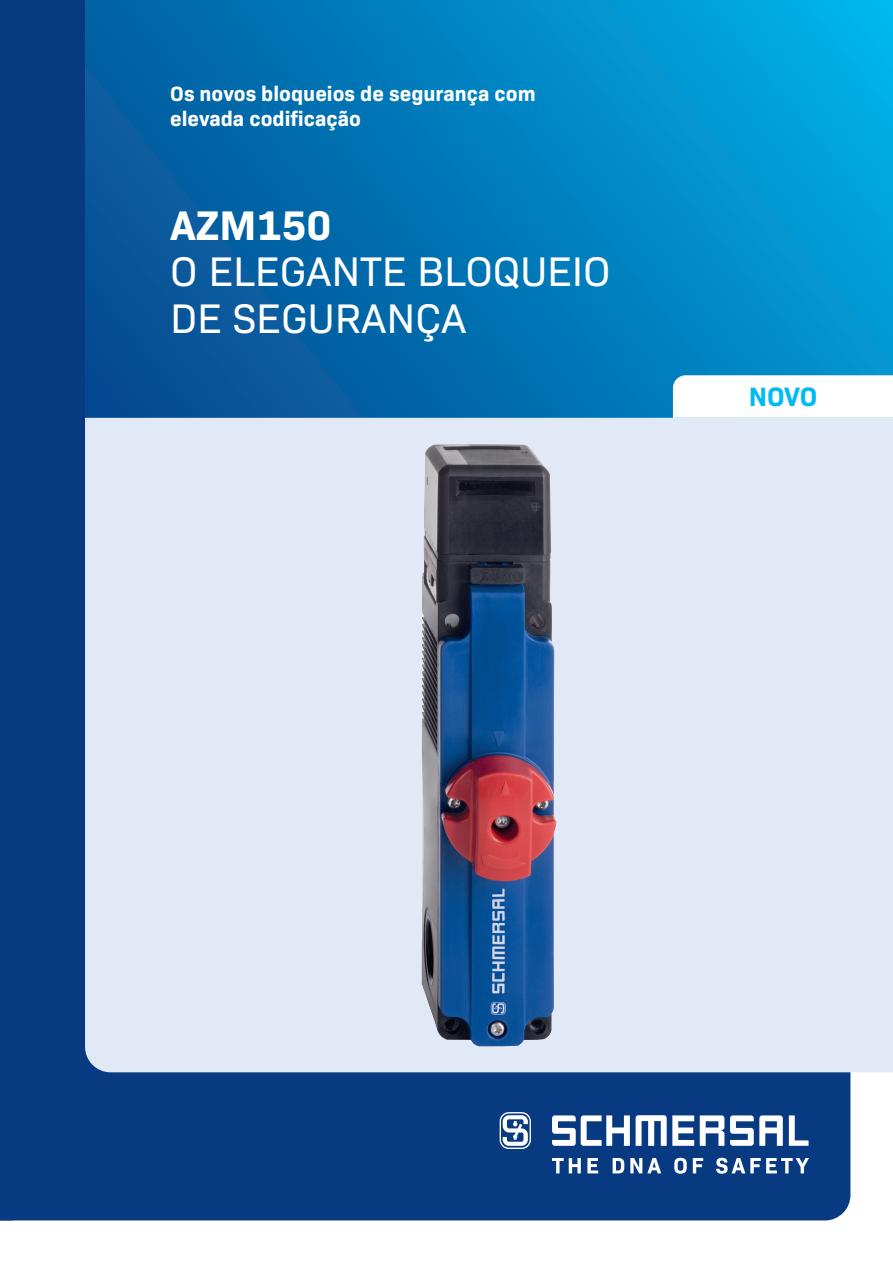
<style>
.page{position:relative;width:893px;height:1263px;background:#fff}
.page>*{position:absolute;margin:0;border:0;box-sizing:border-box;transform-origin:0 0}
.t1{font:42px/46.5px "Bio Sans";color:#fff}
.t2{font:700 42px "Bio Sans";color:#fff}
.t3{font:700 27px "Bio Sans";color:#00baf1}
.t4{font:700 21px/25.2px "Bio Sans";color:#fff}
</style>
<div class="page">
<div style="left:13px;top:0;width:837px;height:1220px;background:#083a82"></div>
<svg style="left:85px;top:0;width:808px;height:418px;background:#017ab9"></svg>
<div style="left:85px;top:418px;width:808px;height:654px;background:#e1e9f6"></div>
<svg style="left:673px;top:375px;width:220px;height:43px"></svg>
<img style="left:421px;top:444px;width:136px;height:602px">
<svg style="left:552px;top:1115px;width:78px;height:31px"></svg>
<svg style="left:789px;top:1115px;width:19px;height:31px"></svg>
<svg style="left:636px;top:1115px;width:58px;height:31px"></svg>
<svg style="left:700px;top:1115px;width:24px;height:31px"></svg>
<svg style="left:730px;top:1115px;width:53px;height:31px"></svg>
<svg style="left:500px;top:1112px;width:31px;height:37px"></svg>
<svg style="left:552px;top:1158px;width:257px;height:16px"></svg>
<div style="left:0;top:0;width:13px;height:1220px;background:#083a82"></div>
<p class="t4" style="left:170px;top:79px;width:367px">Os novos bloqueios de segurança com elevada codificação</p>
<h1 class="t2" style="left:170px;top:193px;width:163px">AZM150</h1>
<h1 class="t1" style="left:170px;top:245px;width:442px">O ELEGANTE BLOQUEIO<br>DE SEGURANÇA</h1>
<p class="t3" style="left:749px;top:376px;width:70px">NOVO</p>
</div>
